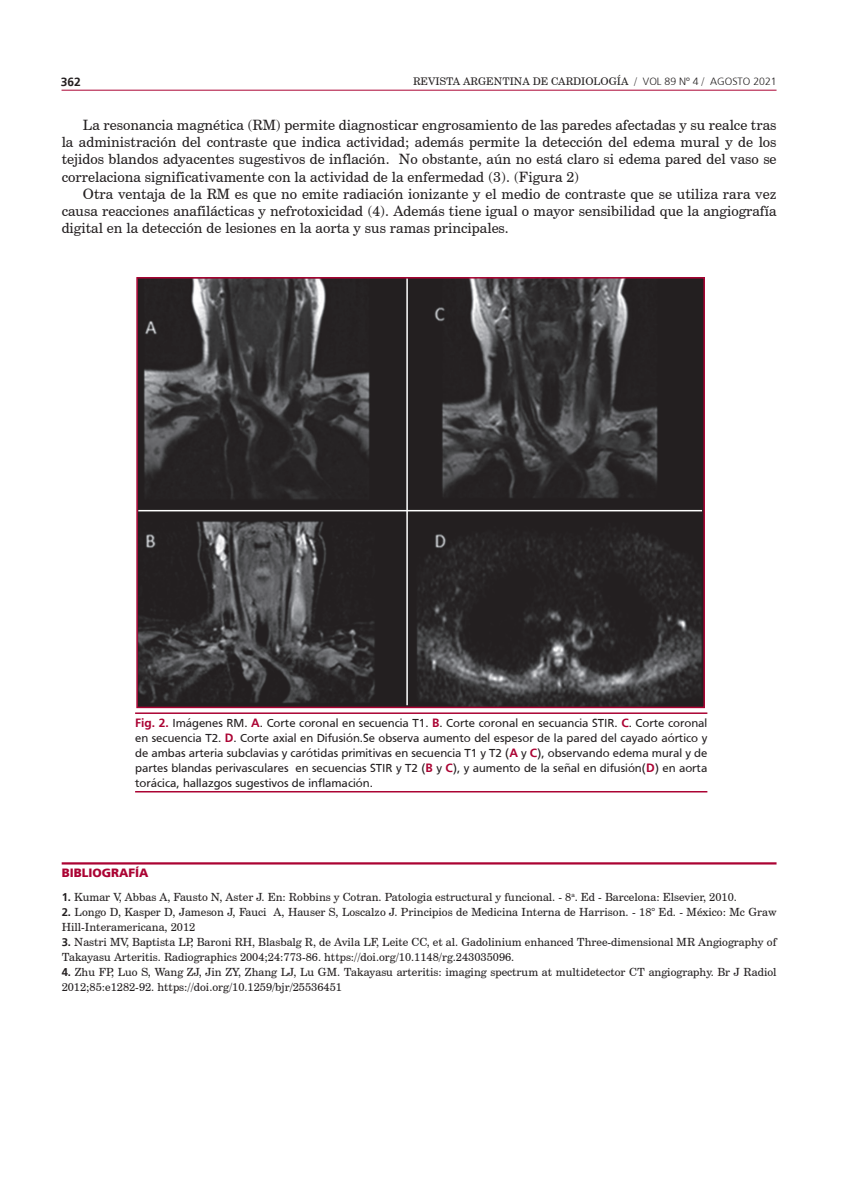
<style>
.page{position:relative;width:851px;height:1191px;background:#fff}
.page>*{position:absolute;margin:0;border:0;box-sizing:border-box;transform-origin:0 0}
.texto{font:14.25px/17.2px "Century Schoolbook BT";color:#231f20;text-align:justify}
.epigrafe{font:12px/15px "Frutiger";color:#231f20;text-align:justify}
.subtit_c_raya{font:900 12px "Frutiger";color:#ab0333}
.t1{font:700 12px "Frutiger";color:#231f20}
.bibliog{font:11.25px/15px "Century Schoolbook BT";color:#231f20}
.t2{font:10.5px "Century Schoolbook BT";color:#231f20}
.s1{font-family:"Frutiger";font-weight:300}
.s2{font-weight:700;color:#ab0333}
.s3{font-family:"Frutiger";font-weight:700}
</style>
<div class="page">
<hr style="left:62px;top:90px;width:714px;height:1px;background:#ab0333">
<hr style="left:62px;top:862px;width:714px;height:2px;background:#ab0333">
<img style="left:139px;top:280px;width:562px;height:425px">
<div style="left:136px;top:277px;width:568px;height:431px;border:2px solid #ab0333"></div>
<hr style="left:138px;top:510px;width:564px;height:1px;background:#fff">
<hr style="left:406px;top:279px;width:2px;height:426px;background:#fff">
<hr style="left:135px;top:712px;width:572px;height:2px;background:#ab0333">
<hr style="left:135px;top:791px;width:572px;height:1px;background:#ab0333">
<p class="t1" style="left:61px;top:75px;width:22px">362</p>
<p class="t2" style="left:413px;top:75px;width:365px">REVISTA ARGENTINA DE CARDIOLOGÍA / <span class="s1">VOL 89 Nº 4</span> / <span class="s1">AGOSTO 2021</span></p>
<p class="texto" style="left:62px;top:116px;width:716px;text-indent:21px">La resonancia magnética (RM) permite diagnosticar engrosamiento de las paredes afectadas y su realce tras la administración del contraste que indica actividad; además permite la detección del edema mural y de los tejidos blandos adyacentes sugestivos de inflación. No obstante, aún no está claro si edema pared del vaso se correlaciona significativamente con la actividad de la enfermedad (3). (Figura 2)</p>
<p class="texto" style="left:62px;top:185px;width:716px;text-indent:21px">Otra ventaja de la RM es que no emite radiación ionizante y el medio de contraste que se utiliza rara vez causa reacciones anafilácticas y nefrotoxicidad (4). Además tiene igual o mayor sensibilidad que la angiografía digital en la detección de lesiones en la aorta y sus ramas principales.</p>
<p class="epigrafe" style="left:135px;top:715px;width:573px"><span class="s2">Fig. 2.</span> Imágenes RM. <span class="s2">A</span>. Corte coronal en secuencia T1. <span class="s2">B</span>. Corte coronal en secuancia STIR. <span class="s2">C</span>. Corte coronal en secuencia T2. <span class="s2">D</span>. Corte axial en Difusión.Se observa aumento del espesor de la pared del cayado aórtico y de ambas arteria subclavias y carótidas primitivas en secuencia T1 y T2 (<span class="s2">A</span> y <span class="s2">C</span>), observando edema mural y de partes blandas perivasculares en secuencias STIR y T2 (<span class="s2">B</span> y <span class="s2">C</span>), y aumento de la señal en difusión(<span class="s2">D</span>) en aorta torácica, hallazgos sugestivos de inflamación.</p>
<p class="subtit_c_raya" style="left:62px;top:866px;width:88px">BIBLIOGRAFÍA</p>
<p class="bibliog" style="left:62px;top:889px;width:676px"><span class="s3">1.</span> Kumar V, Abbas A, Fausto N, Aster J. En: Robbins y Cotran. Patologia estructural y funcional. - 8<sup>a</sup>. Ed - Barcelona: Elsevier, 2010.</p>
<p class="bibliog" style="left:62px;top:904px;width:716px"><span class="s3">2.</span> Longo D, Kasper D, Jameson J, Fauci A, Hauser S, Loscalzo J. Principios de Medicina Interna de Harrison. - 18° Ed. - México: Mc Graw<br>Hill-Interamericana, 2012</p>
<p class="bibliog" style="left:62px;top:934px;width:716px"><span class="s3">3.</span> Nastri MV, Baptista LP, Baroni RH, Blasbalg R, de Avila LF, Leite CC, et al. Gadolinium enhanced Three-dimensional MR Angiography of<br>Takayasu Arteritis. Radiographics 2004;24:773-86. https://doi.org/10.1148/rg.243035096.</p>
<p class="bibliog" style="left:62px;top:964px;width:716px"><span class="s3">4.</span> Zhu FP, Luo S, Wang ZJ, Jin ZY, Zhang LJ, Lu GM. Takayasu arteritis: imaging spectrum at multidetector CT angiography. Br J Radiol<br>2012;85:e1282-92. https://doi.org/10.1259/bjr/25536451</p>
</div>
